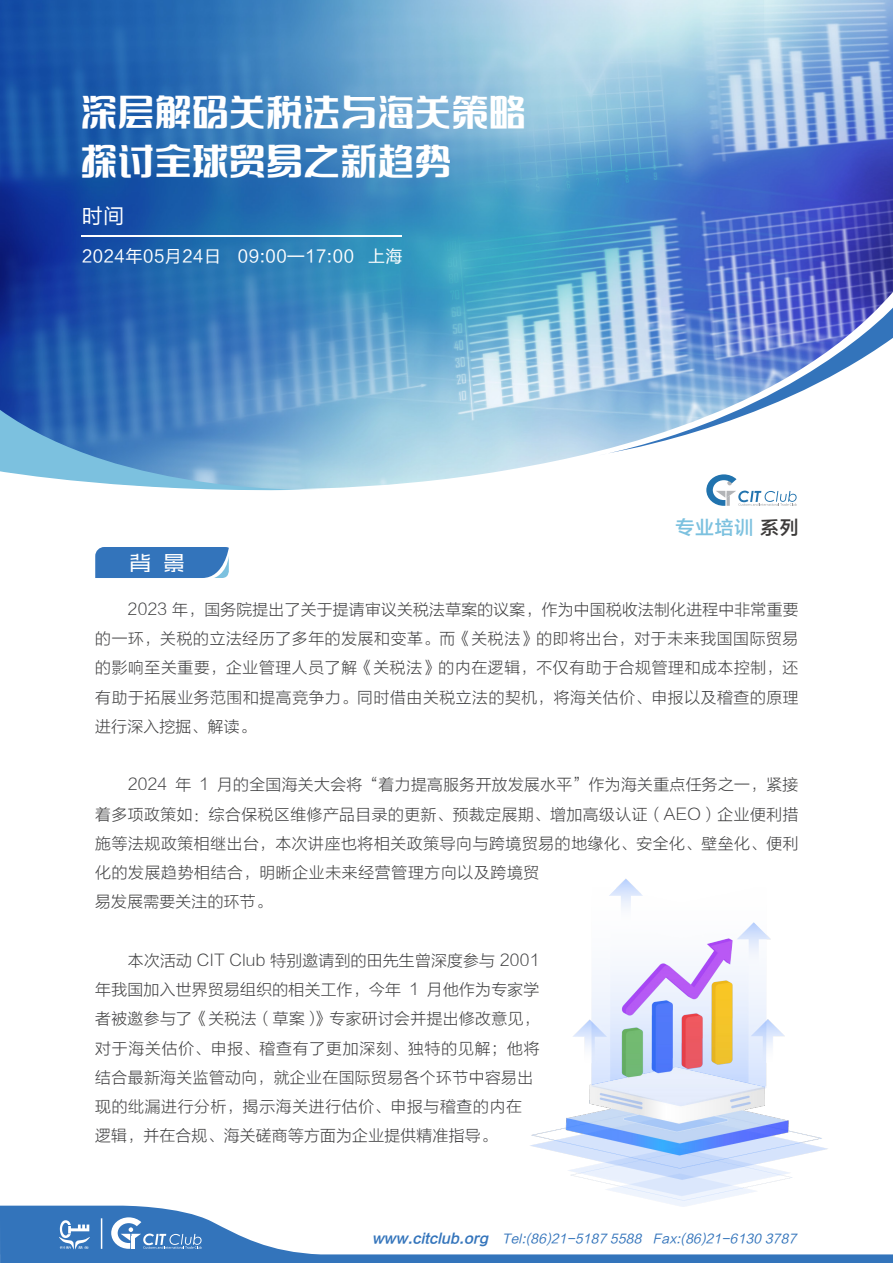
<style>
.page{position:relative;width:893px;height:1263px;background:#fff}
.page>*{position:absolute;margin:0;border:0;box-sizing:border-box;transform-origin:0 0}
.t1{font:36.45px/48.2px "FZSUXSYBJW GB1 0";letter-spacing:.02em;color:#fff}
.t2{font:22.5px "Big Young Medium GB2.0";color:#fff}
.t3{font:20.55px "FZLTHK GBK1 0";color:#fff}
.t4{font:18.9px "FZLTZHJW GB1 0";letter-spacing:.04em;color:#7cc1df}
.t5{font:16.95px "FZLTHK GBK1 0";letter-spacing:.04em;color:#fff}
.t6{font:15.75px/29.2px "FZLTXHJW GB1 0";letter-spacing:.035em;color:#3e3e3f}
.t7{font:italic 12.6px "FZLTZHUNHK GBK1 0";color:#3374bb}
.s1{color:#3d3b3a}
.s2{font-family:"FZLTZHK GBK1 0";font-size:13.65px}
</style>
<div class="page">
<img style="left:530px;top:879px;width:298px;height:326px">
<img style="left:0;top:0;width:893px;height:489px">
<svg style="left:598px;top:307px;width:295px;height:149px"></svg>
<svg style="left:0;top:410px;width:322px;height:81px;background:#70a6d2"></svg>
<svg style="left:0;top:1205px;width:893px;height:58px"></svg>
<svg style="left:59px;top:1220px;width:31px;height:29px"></svg>
<svg style="left:111px;top:1217px;width:91px;height:32px"></svg>
<hr style="left:101px;top:1218px;width:1px;height:31px;background:#fff">
<svg style="left:706px;top:474px;width:91px;height:32px"></svg>
<hr style="left:81px;top:235px;width:321px;height:2px;background:#fff">
<div style="left:95px;top:547px;width:134px;height:31px;background:#3374bb"></div>
<h1 class="t1" style="left:81px;top:89px;width:446px">深层解码关税法与海关策略探讨全球贸易之新趋势</h1>
<h3 class="t3" style="left:82px;top:205px;width:43px">时间</h3>
<p class="t5" style="left:82px;top:246px;width:322px">2024年05月24日 09:00—17:00 上海</p>
<h2 class="t2" style="left:129px;top:551px;width:58px">背 景</h2>
<p class="t4" style="left:675px;top:517px;width:125px">专业培训<span class="s1">系列</span></p>
<p class="t6" style="left:95px;top:595px;width:705px;text-align:justify;text-indent:33px">2023 年，国务院提出了关于提请审议关税法草案的议案，作为中国税收法制化进程中非常重要的一环，关税的立法经历了多年的发展和变革。而《关税法》的即将出台，对于未来我国国际贸易的影响至关重要，企业管理人员了解《关税法》的内在逻辑，不仅有助于合规管理和成本控制，还有助于拓展业务范围和提高竞争力。同时借由关税立法的契机，将海关估价、申报以及稽查的原理进行深入挖掘、解读。</p>
<p class="t6" style="left:95px;top:770px;width:705px;text-indent:33px">2024 年 1 月的全国海关大会将“着力提高服务开放发展水平”作为海关重点任务之一，紧接着多项政策如：综合保税区维修产品目录的更新、预裁定展期、增加高级认证（AEO）企业便利措施等法规政策相继出台，本次讲座也将相关政策导向与跨境贸易的地缘化、安全化、壁垒化、便利化的发展趋势相结合，明晰企业未来经营管理方向以及跨境贸<br>易发展需要关注的环节。</p>
<p class="t6" style="left:95px;top:946px;width:446px;text-indent:33px">本次活动 CIT Club 特别邀请到的田先生曾深度参与 2001年我国加入世界贸易组织的相关工作，今年 1 月他作为专家学者被邀参与了《关税法（草案）》专家研讨会并提出修改意见，对于海关估价、申报、稽查有了更加深刻、独特的见解；他将结合最新海关监管动向，就企业在国际贸易各个环节中容易出现的纰漏进行分析，揭示海关进行估价、申报与稽查的内在逻辑，并在合规、海关磋商等方面为企业提供精准指导。</p>
<p class="t7" style="left:372px;top:1232px;width:429px"><span class="s2">www.citclub.org</span> Tel:(86)21-5187 5588 Fax:(86)21-6130 3787</p>
</div>
